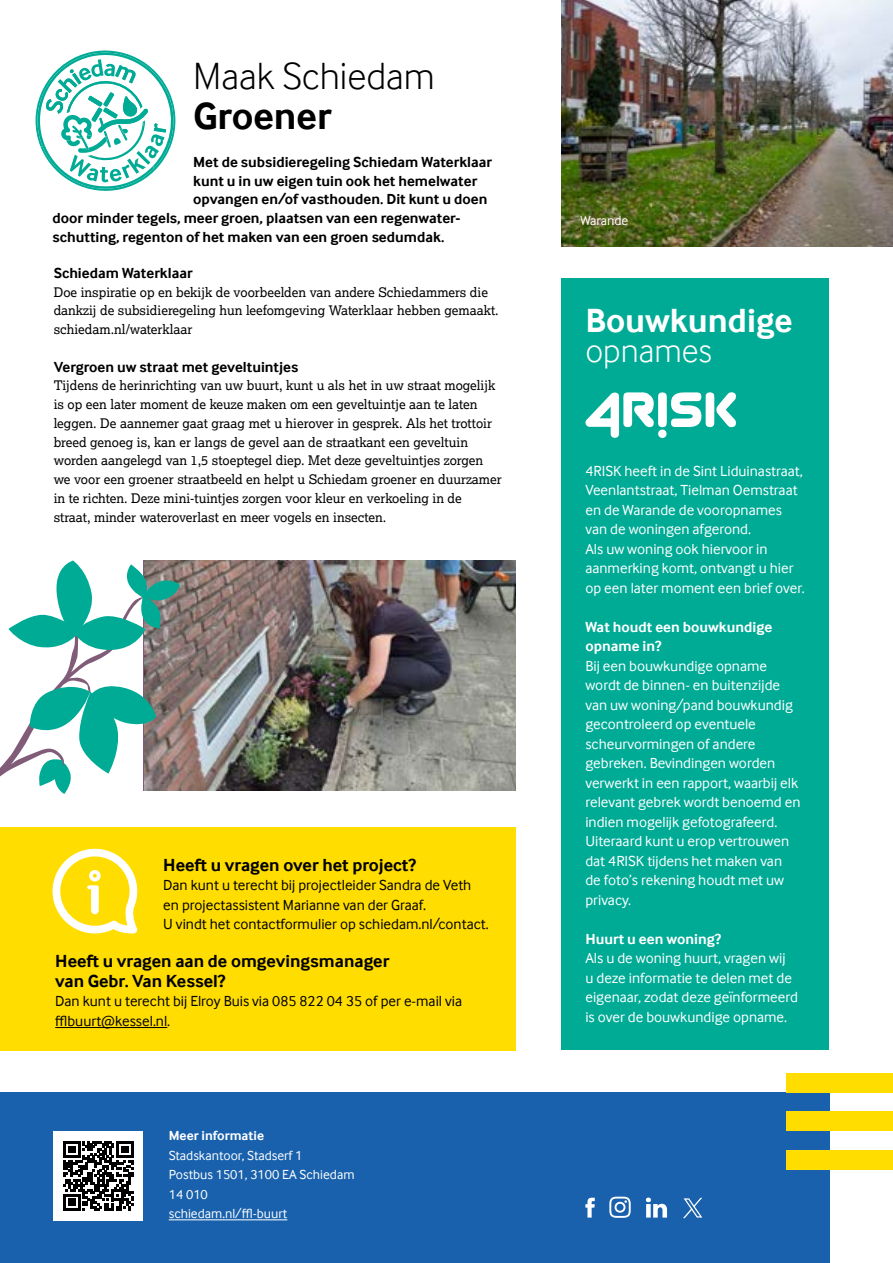
<style>
.page{position:relative;width:893px;height:1263px;background:#fff}
.page>*{position:absolute;margin:0;border:0;box-sizing:border-box;transform-origin:0 0}
.t1{font:300 39px/40.5px "Inter Face";color:#000}
.Diap_broodtekst_kader{font:700 34.5px "Inter Face";color:#fff}
.Diap_broodtekst_kader-2{font:300 34.5px "Inter Face";color:#fff}
.Diap_broodtekst_kader-3{font:700 18px "Inter Face";color:#000}
.Diap_broodtekst_kader-4{font:15px/19.5px "Inter Face";color:#fff}
.t2{font:700 15px "Inter Face";color:#000}
.Diap_broodtekst_kader-5{font:15px/19.5px "Inter Face";color:#000}
.Diap_broodtekst_kader-6{font:700 15px/19.5px "Inter Face";color:#fff}
.t3{font:13.5px/19.5px "Inter Face";color:#fff}
.t4{font:700 13.5px "Inter Face";color:#fff}
.t5{font:13.2px/18.8px "Lexia";color:#000}
.s1{font-weight:700}
</style>
<div class="page">
<img style="left:180px;top:560px;width:336px;height:231px">
<img style="left:561px;top:0;width:332px;height:247px">
<div style="left:0;top:1093px;width:829px;height:170px;background:#1961ac"></div>
<div style="left:787px;top:1074px;width:106px;height:19px;background:#fd0"></div>
<div style="left:787px;top:1112px;width:106px;height:19px;background:#fd0"></div>
<div style="left:787px;top:1150px;width:106px;height:19px;background:#fd0"></div>
<hr style="left:169px;top:1219px;width:118px;height:1px;background:#fff">
<svg style="left:585px;top:1198px;width:10px;height:19px"></svg>
<svg style="left:609px;top:1196px;width:22px;height:22px"></svg>
<svg style="left:646px;top:1197px;width:21px;height:20px"></svg>
<svg style="left:683px;top:1198px;width:19px;height:20px"></svg>
<div style="left:561px;top:279px;width:268px;height:771px;background:#00ab96"></div>
<svg style="left:585px;top:392px;width:151px;height:46px"></svg>
<svg style="left:35px;top:50px;width:141px;height:141px"></svg>
<div style="left:54px;top:1131px;width:89px;height:89px;background:#fff"></div>
<svg style="left:63px;top:1141px;width:70px;height:70px"></svg>
<div style="left:0;top:827px;width:516px;height:223px;background:#fd0"></div>
<hr style="left:55px;top:1027px;width:112px;height:1px;background:#000">
<svg style="left:53px;top:849px;width:84px;height:84px"></svg>
<svg style="left:0;top:560px;width:180px;height:234px"></svg>
<h1 class="t1" style="left:193px;top:55px;width:243px">Maak Schiedam<br><span class="s1">Groener</span></h1>
<h1 class="t2" style="left:193px;top:153px;width:300px">Met de subsidieregeling Schiedam Waterklaar</h1>
<h1 class="t2" style="left:193px;top:172px;width:286px">kunt u in uw eigen tuin ook het hemelwater</h1>
<h1 class="t2" style="left:193px;top:191px;width:296px">opvangen en/of vasthouden. Dit kunt u doen</h1>
<h1 class="t2" style="left:53px;top:209px;width:409px">door minder tegels, meer groen, plaatsen van een regenwater-</h1>
<h1 class="t2" style="left:53px;top:228px;width:393px">schutting, regenton of het maken van een groen sedumdak.</h1>
<h1 class="t2" style="left:54px;top:264px;width:140px">Schiedam Waterklaar</h1>
<h1 class="t5" style="left:54px;top:282px;width:447px">Doe inspiratie op en bekijk de voorbeelden van andere Schiedammers die dankzij de subsidieregeling hun leefomgeving Waterklaar hebben gemaakt. schiedam.nl/waterklaar</h1>
<h1 class="t2" style="left:54px;top:358px;width:246px">Vergroen uw straat met geveltuintjes</h1>
<h1 class="t5" style="left:54px;top:376px;width:450px">Tijdens de herinrichting van uw buurt, kunt u als het in uw straat mogelijk is op een later moment de keuze maken om een geveltuintje aan te laten leggen. De aannemer gaat graag met u hierover in gesprek. Als het trottoir breed genoeg is, kan er langs de gevel aan de straatkant een geveltuin worden aangelegd van 1,5 stoeptegel diep. Met deze geveltuintjes zorgen we voor een groener straatbeeld en helpt u Schiedam groener en duurzamer in te richten. Deze mini-tuintjes zorgen voor kleur en verkoeling in de straat, minder wateroverlast en meer vogels en insecten.</h1>
<h1 class="Diap_broodtekst_kader-3" style="left:163px;top:854px;width:254px">Heeft u vragen over het project?</h1>
<p class="Diap_broodtekst_kader-5" style="left:163px;top:875px;width:327px">Dan kunt u terecht bij projectleider Sandra de Veth en projectassistent Marianne van der Graaf.<br>U vindt het contactformulier op schiedam.nl/contact.</p>
<p class="Diap_broodtekst_kader-3" style="left:55px;top:951px;width:336px">Heeft u vragen aan de omgevingsmanager</p>
<p class="Diap_broodtekst_kader-3" style="left:55px;top:970px;width:172px">van Gebr. Van Kessel?</p>
<p class="Diap_broodtekst_kader-5" style="left:55px;top:991px;width:408px">Dan kunt u terecht bij Elroy Buis via 085 822 04 35 of per e-mail via fflbuurt@kessel.nl.</p>
<p class="t4" style="left:169px;top:1128px;width:97px">Meer informatie</p>
<p class="t3" style="left:169px;top:1145px;width:135px">Stadskantoor, Stadserf 1</p>
<p class="t3" style="left:169px;top:1165px;width:187px">Postbus 1501, 3100 EA Schiedam</p>
<p class="t3" style="left:169px;top:1184px;width:120px">14 010 schiedam.nl/ffl-buurt</p>
<p class="t3" style="left:580px;top:211px;width:49px">Warande</p>
<p class="Diap_broodtekst_kader" style="left:585px;top:300px;width:209px">Bouwkundige</p>
<p class="Diap_broodtekst_kader-2" style="left:585px;top:331px;width:128px">opnames</p>
<p class="Diap_broodtekst_kader-4" style="left:585px;top:461px;width:219px">4RISK heeft in de Sint Liduinastraat,<br>Veenlantstraat, Tielman Oemstraat en de Warande de vooropnames van de woningen afgerond.</p>
<p class="Diap_broodtekst_kader-4" style="left:585px;top:539px;width:221px">Als uw woning ook hiervoor in aanmerking komt, ontvangt u hier op een later moment een brief over.</p>
<p class="Diap_broodtekst_kader-6" style="left:585px;top:617px;width:188px">Wat houdt een bouwkundige opname in?</p>
<p class="Diap_broodtekst_kader-4" style="left:585px;top:656px;width:217px">Bij een bouwkundige opname wordt de binnen- en buitenzijde van uw woning/pand bouwkundig gecontroleerd op eventuele scheurvormingen of andere gebreken. Bevindingen worden verwerkt in een rapport, waarbij elk relevant gebrek wordt benoemd en indien mogelijk gefotografeerd.</p>
<p class="Diap_broodtekst_kader-4" style="left:585px;top:831px;width:205px">Uiteraard kunt u erop vertrouwen dat 4RISK tijdens het maken van de foto’s rekening houdt met uw privacy.</p>
<p class="Diap_broodtekst_kader-6" style="left:585px;top:929px;width:137px">Huurt u een woning?</p>
<p class="Diap_broodtekst_kader-4" style="left:585px;top:948px;width:214px">Als u de woning huurt, vragen wij<br>u deze informatie te delen met de eigenaar, zodat deze geïnformeerd is over de bouwkundige opname.</p>
</div>
